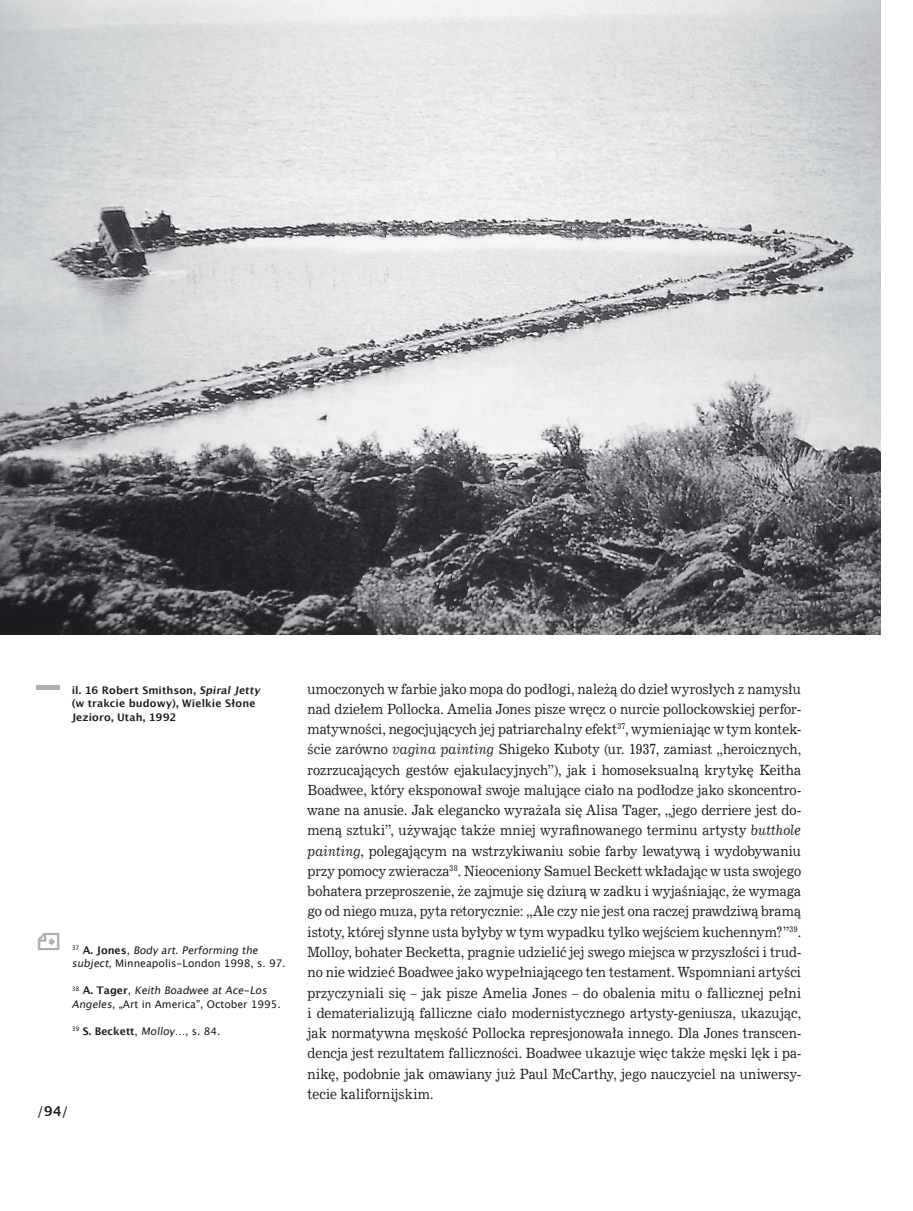
<style>
.page{position:relative;width:913px;height:1211px;background:#fff}
.page>*{position:absolute;margin:0;border:0;box-sizing:border-box;transform-origin:0 0}
.t1{font:14.1px/20.2px "News 702 EU";letter-spacing:.005em;color:#1b1c20;text-align:justify;scale:.89 1}
.t2{font:13.5px "Lucida Grande";color:#1b1c20}
.t3{font:10.5px/13.5px "Lucida Grande";color:#1b1c20}
.t4{font:700 10.5px/13.5px "Lucida Grande";letter-spacing:.01em;color:#1b1c20}
.s1{font-weight:700}
.s2{font-style:italic}
</style>
<div class="page">
<img style="left:0;top:0;width:880px;height:634px">
<hr style="left:36px;top:685px;width:24px;height:4px;background:#aeafb2">
<p class="t4" style="left:72px;top:683px;width:192px">il. 16 Robert Smithson, Spiral Jetty (w trakcie budowy), Wielkie Słone<br>Jezioro, Utah, 1992</p>
<p class="t3" style="left:72px;top:943px;width:215px"><sup>3</sup> <sup>7</sup> <span class="s1">A. J o n e s</span> , Body art.Performing the subject,Minneapolis-London 1998, s. 97.</p>
<p class="t3" style="left:72px;top:983px;width:210px"><sup>3</sup> <sup>8</sup> <span class="s1">A. Ta g e r</span> , Keith Boadwee atAce-Los<br>Angeles,„Art in America”, October 1995.</p>
<p class="t3" style="left:72px;top:1024px;width:150px"><sup>39</sup> <span class="s1">S. Beckett</span>, Molloy…,s. 84.</p>
<p class="t2" style="left:37px;top:1102px;width:33px">/<span class="s1">94</span>/</p>
<p class="t1" style="left:307px;top:678px;width:556px">umoczonych w farbie jako mopa do podłogi, należą do dzieł wyrosłych z namysłu nad dziełem Pollocka. Amelia Jones pisze wręcz o nurcie pollockowskiej perfor&shy;matywności, negocjujących jej patriarchalny efekt<sup>37</sup>, wymieniając w tym kontek&shy;ście zarówno <span class="s2">vagina painting</span> Shigeko Kuboty (ur. 1937, zamiast „heroicznych, rozrzucających gestów ejakulacyjnych”), jak i homoseksualną krytykę Keitha Boadwee, który eksponował swoje malujące ciało na podłodze jako skoncentro&shy;wane na anusie. Jak elegancko wyrażała się Alisa Tager, „jego derriere jest do&shy;meną sztuki”, używając także mniej wyrafinowanego terminu artysty <span class="s2">butthole painting</span>, polegającym na wstrzykiwaniu sobie farby lewatywą i wydobywaniu przy pomocy zwieracza<sup>38</sup>. Nieoceniony Samuel Beckett wkładając w usta swojego bohatera przeproszenie, że zajmuje się dziurą w zadku i wyjaśniając, że wymaga go od niego muza, pyta retorycznie: „Ale czy nie jest ona raczej prawdziwą bramą istoty, której słynne usta byłyby w tym wypadku tylko wejściem kuchennym?”<sup>39</sup>.<br>Molloy, bohater Becketta, pragnie udzielić jej swego miejsca w przyszłości i trud&shy;no nie widzieć Boadwee jako wypełniającego ten testament. Wspomniani artyści przyczyniali się – jak pisze Amelia Jones – do obalenia mitu o fallicznej pełni i dematerializują falliczne ciało modernistycznego artysty-geniusza, ukazując, jak normatywna męskość Pollocka represjonowała innego. Dla Jones transcen&shy;dencja jest rezultatem falliczności. Boadwee ukazuje więc także męski lęk i pa&shy;nikę, podobnie jak omawiany już Paul McCarthy, jego nauczyciel na uniwersy&shy;tecie kalifornijskim.</p>
</div>
